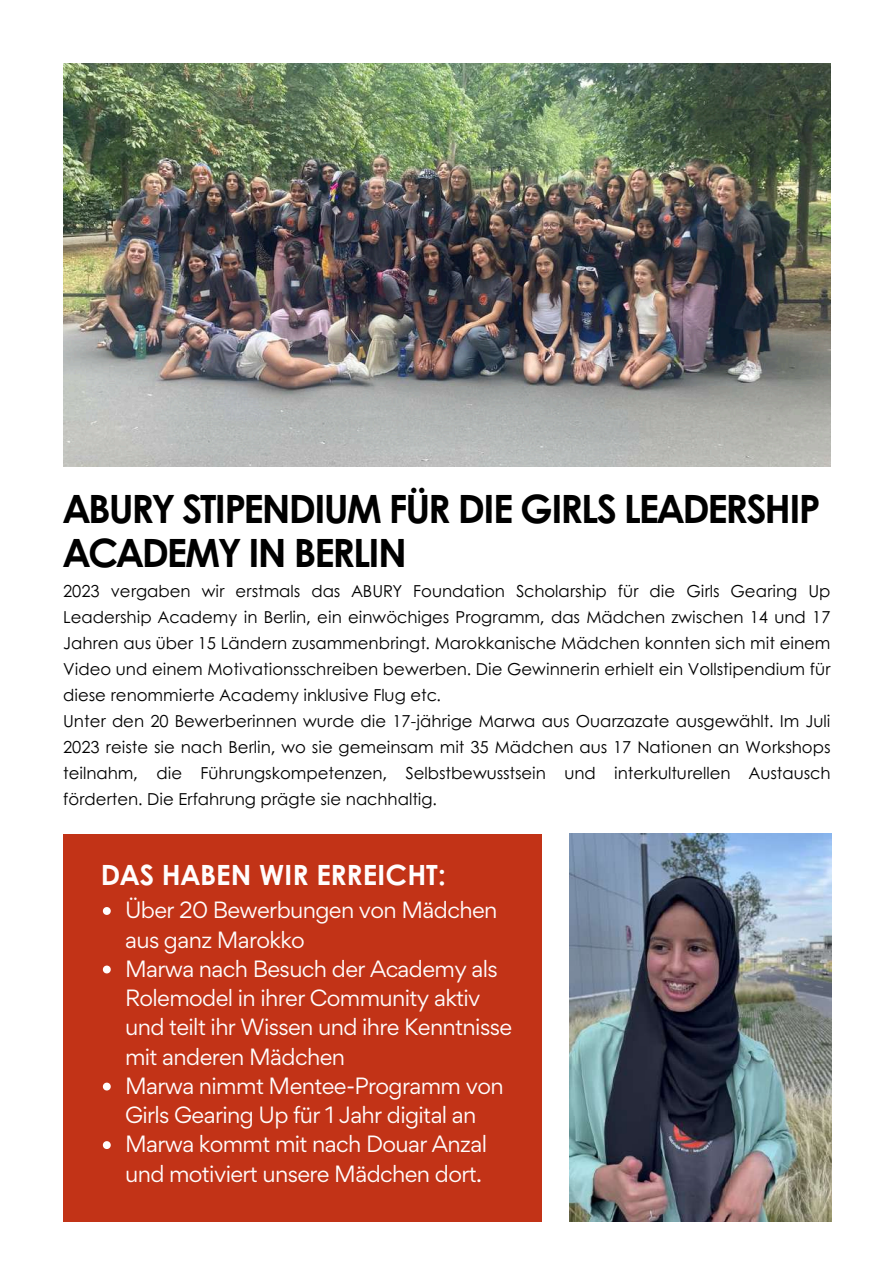
<style>
.page{position:relative;width:894px;height:1264px;background:#fff}
.page>*{position:absolute;margin:0;border:0;box-sizing:border-box;transform-origin:0 0}
.t1{font:700 39px/43.8px "Century Gothic";letter-spacing:-.05em;color:#000}
.t2{font:700 27.9px "Century Gothic";color:#fffdfd}
.t3{font:21px/29.2px "Gordita";letter-spacing:-.03em;color:#fffdfd}
.t4{font:16.5px/25.8px "Century Gothic";color:#000}
</style>
<div class="page">
<img style="left:63px;top:63px;width:767px;height:403px">
<img style="left:569px;top:833px;width:262px;height:387px">
<div style="left:63px;top:833px;width:478px;height:388px;background:#c23317"></div>
<svg style="left:103px;top:907px;width:8px;height:7px"></svg>
<svg style="left:103px;top:965px;width:8px;height:8px"></svg>
<svg style="left:103px;top:1082px;width:8px;height:8px"></svg>
<svg style="left:103px;top:1141px;width:8px;height:7px"></svg>
<h1 class="t1" style="left:63px;top:485px;width:758px">ABURY STIPENDIUM FÜR DIE GIRLS LEADERSHIP<br>ACADEMY IN BERLIN</h1>
<p class="t4" style="left:63px;top:578px;width:768px">2023 vergaben wir erstmals das ABURY Foundation Scholarship für die Girls Gearing Up Leadership Academy in Berlin, ein einwöchiges Programm, das Mädchen zwischen 14 und 17<br>Jahren aus über 15 Ländern zusammenbringt. Marokkanische Mädchen konnten sich mit einem Video und einem Motivationsschreiben bewerben. Die Gewinnerin erhielt ein Vollstipendium für diese renommierte Academy inklusive Flug etc.<br>Unter den 20 Bewerberinnen wurde die 17-jährige Marwa aus Ouarzazate ausgewählt. Im Juli 2023 reiste sie nach Berlin, wo sie gemeinsam mit 35 Mädchen aus 17 Nationen an Workshops teilnahm, die Führungskompetenzen, Selbstbewusstsein und interkulturellen Austausch förderten. Die Erfahrung prägte sie nachhaltig.</p>
<h2 class="t2" style="left:101px;top:854px;width:346px">DAS HABEN WIR ERREICHT:</h2>
<p class="t3" style="left:125px;top:895px;width:388px">Über 20 Bewerbungen von Mädchen aus ganz Marokko<br>Marwa nach Besuch der Academy als<br>Rolemodel in ihrer Community aktiv und teilt ihr Wissen und ihre Kenntnisse mit anderen Mädchen<br>Marwa nimmt Mentee-Programm von<br>Girls Gearing Up für 1 Jahr digital an<br>Marwa kommt mit nach Douar Anzal und motiviert unsere Mädchen dort.</p>
</div>
